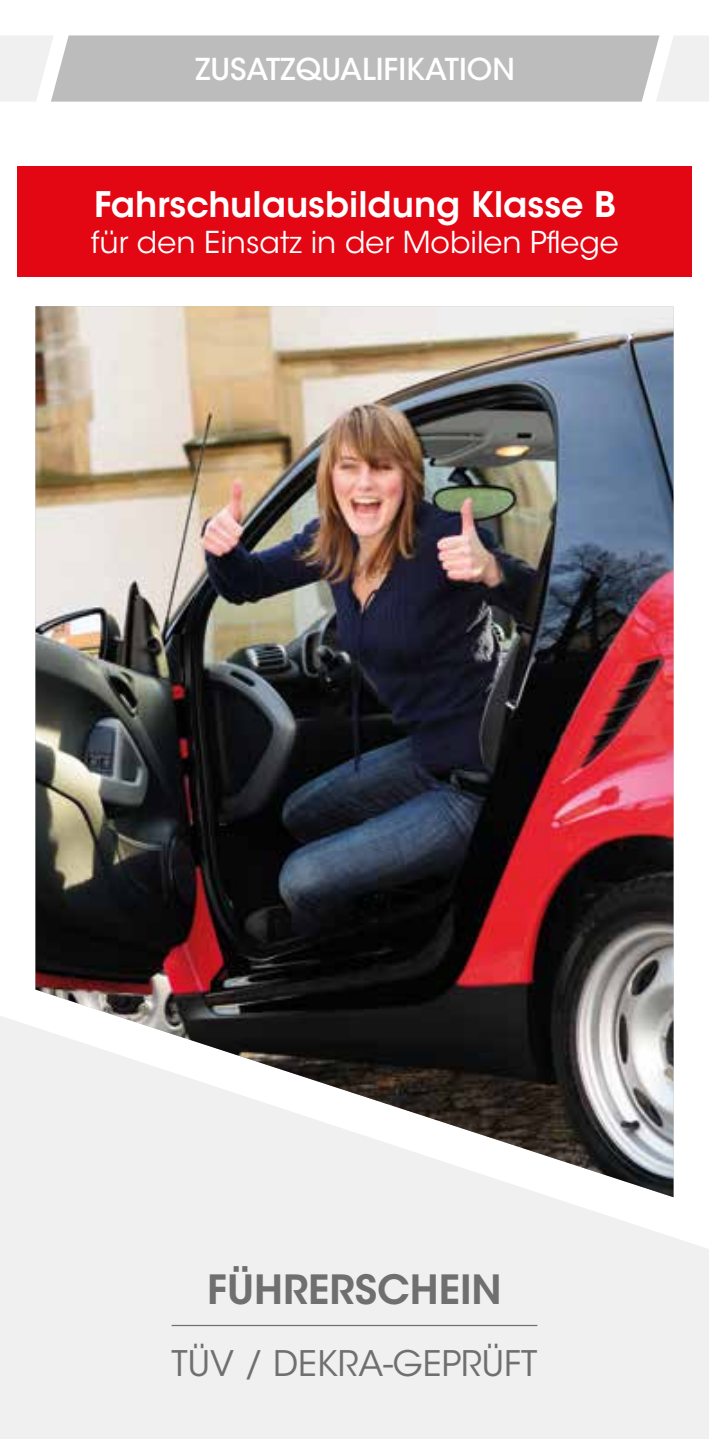
<style>
.page{position:relative;width:709px;height:1439px;background:#fff}
.page>*{position:absolute;margin:0;border:0;box-sizing:border-box;transform-origin:0 0}
.t1{font:600 40px "ITC Avant Garde Std";color:#706f6f}
.t2{font:600 35px "ITC Avant Garde Std";color:#fff}
.t3{font:35px "ITC Avant Garde Std";color:#706f6f}
.t4{font:30px "ITC Avant Garde Std";color:#fff}
.t5{font:500 30px "ITC Avant Garde Std";color:#fff}
</style>
<div class="page">
<svg style="left:0;top:35px;width:709px;height:67px"></svg>
<div style="left:0;top:1015px;width:709px;height:424px;background:#f0f0f0"></div>
<hr style="left:172px;top:1324px;width:365px;height:2px;background:#706f6f">
<img style="left:35px;top:306px;width:638px;height:891px">
<div style="left:18px;top:166px;width:674px;height:111px;background:#e30613"></div>
<p class="t5" style="left:195px;top:50px;width:321px">ZUSATZQUALIFIKATION</p>
<p class="t2" style="left:94px;top:182px;width:523px">Fahrschulausbildung Klasse B</p>
<p class="t4" style="left:91px;top:224px;width:529px">für den Einsatz in der Mobilen Pflege</p>
<h1 class="t1" style="left:207px;top:1263px;width:296px">FÜHRERSCHEIN</h1>
<p class="t3" style="left:172px;top:1342px;width:367px">TÜV / DEKRA-GEPRÜFT</p>
</div>
